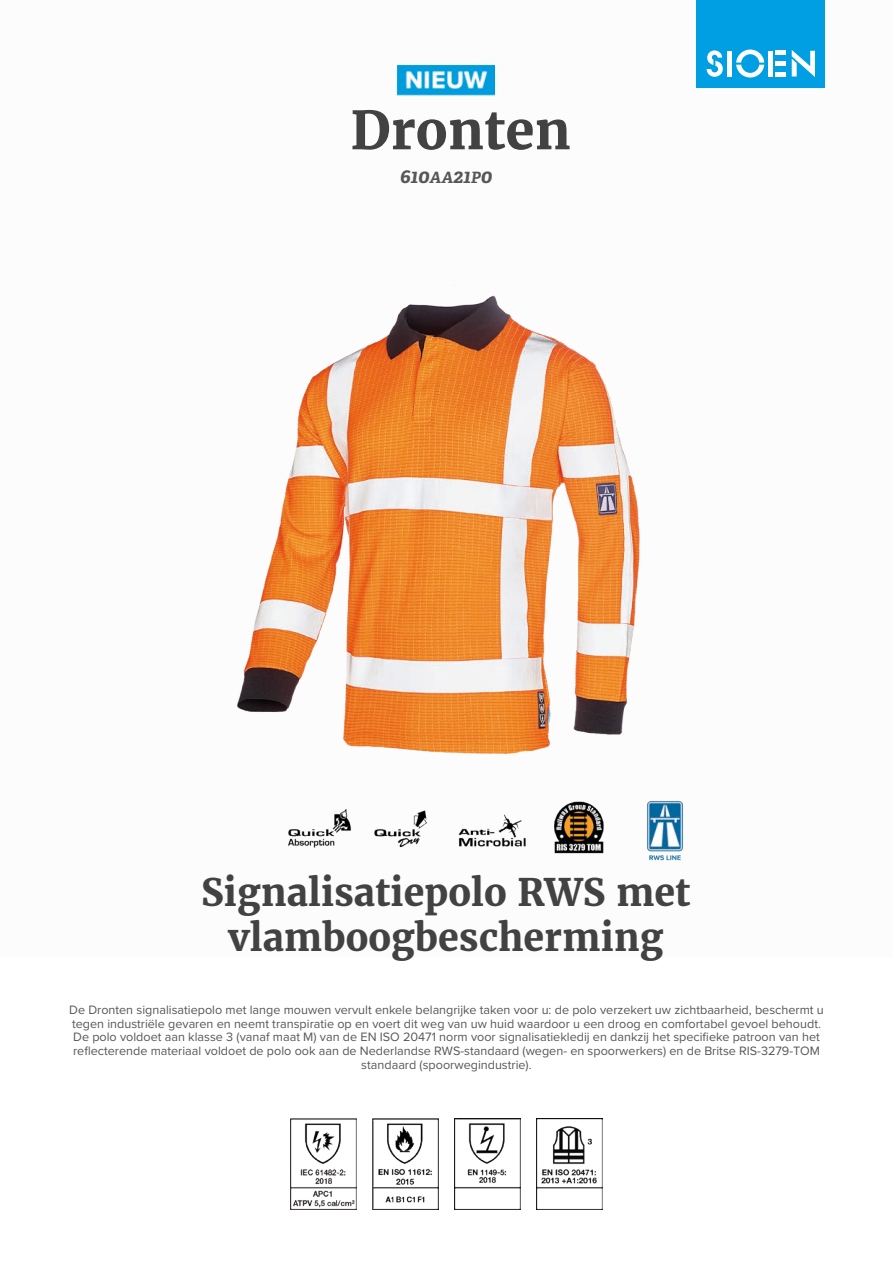
<style>
.page{position:relative;width:893px;height:1263px;background:#fff}
.page>*{position:absolute;margin:0;border:0;box-sizing:border-box;transform-origin:0 0}
.t1{font:700 52.5px "Merriweather";color:#424243}
.t2{font:700 37.5px/45px "Merriweather";color:#424243;text-align:center}
.t3{font:italic 700 19.5px "Adelle";color:#575756}
.t4{font:12.6px/13.6px "Proxima Nova";color:#575756;text-align:center}
.s1{font-size:15.6px}
</style>
<div class="page">
<div style="left:697px;top:0;width:128px;height:88px;background:#009fe3"></div>
<svg style="left:707px;top:50px;width:16px;height:27px"></svg>
<svg style="left:736px;top:50px;width:28px;height:28px"></svg>
<div style="left:727px;top:51px;width:5px;height:26px;background:#fff"></div>
<div style="left:768px;top:51px;width:5px;height:26px;background:#fff"></div>
<div style="left:775px;top:72px;width:11px;height:5px;background:#fff"></div>
<div style="left:775px;top:61px;width:11px;height:5px;background:#fff"></div>
<hr style="left:775px;top:51px;width:11px;height:4px;background:#fff">
<svg style="left:792px;top:50px;width:23px;height:27px"></svg>
<img style="left:290px;top:1118px;width:66px;height:92px">
<img style="left:372px;top:1118px;width:67px;height:92px">
<img style="left:454px;top:1118px;width:67px;height:92px">
<img style="left:536px;top:1118px;width:67px;height:92px">
<img style="left:237px;top:285px;width:447px;height:576px">
<img style="left:397px;top:65px;width:98px;height:32px">
<h1 class="t1" style="left:350px;top:95px;width:222px">Dronten</h1>
<h3 class="t3" style="left:400px;top:164px;width:94px">610<span class="s1">AA</span>21<span class="s1">P</span>0</h3>
<h2 class="t2" style="left:201px;top:869px;width:491px">Signalisatiepolo RWS met vlamboogbescherming</h2>
<p class="t4" style="left:69px;top:1002px;width:756px">De Dronten signalisatiepolo met lange mouwen vervult enkele belangrijke taken voor u: de polo verzekert uw zichtbaarheid, beschermt u tegen industriële gevaren en neemt transpiratie op en voert dit weg van uw huid waardoor u een droog en comfortabel gevoel behoudt.<br>De polo voldoet aan klasse 3 (vanaf maat M) van de EN ISO 20471 norm voor signalisatiekledij en dankzij het specifieke patroon van het reflecterende materiaal voldoet de polo ook aan de Nederlandse RWS-standaard (wegen- en spoorwerkers) en de Britse RIS-3279-TOM standaard (spoorwegindustrie).</p>
</div>
